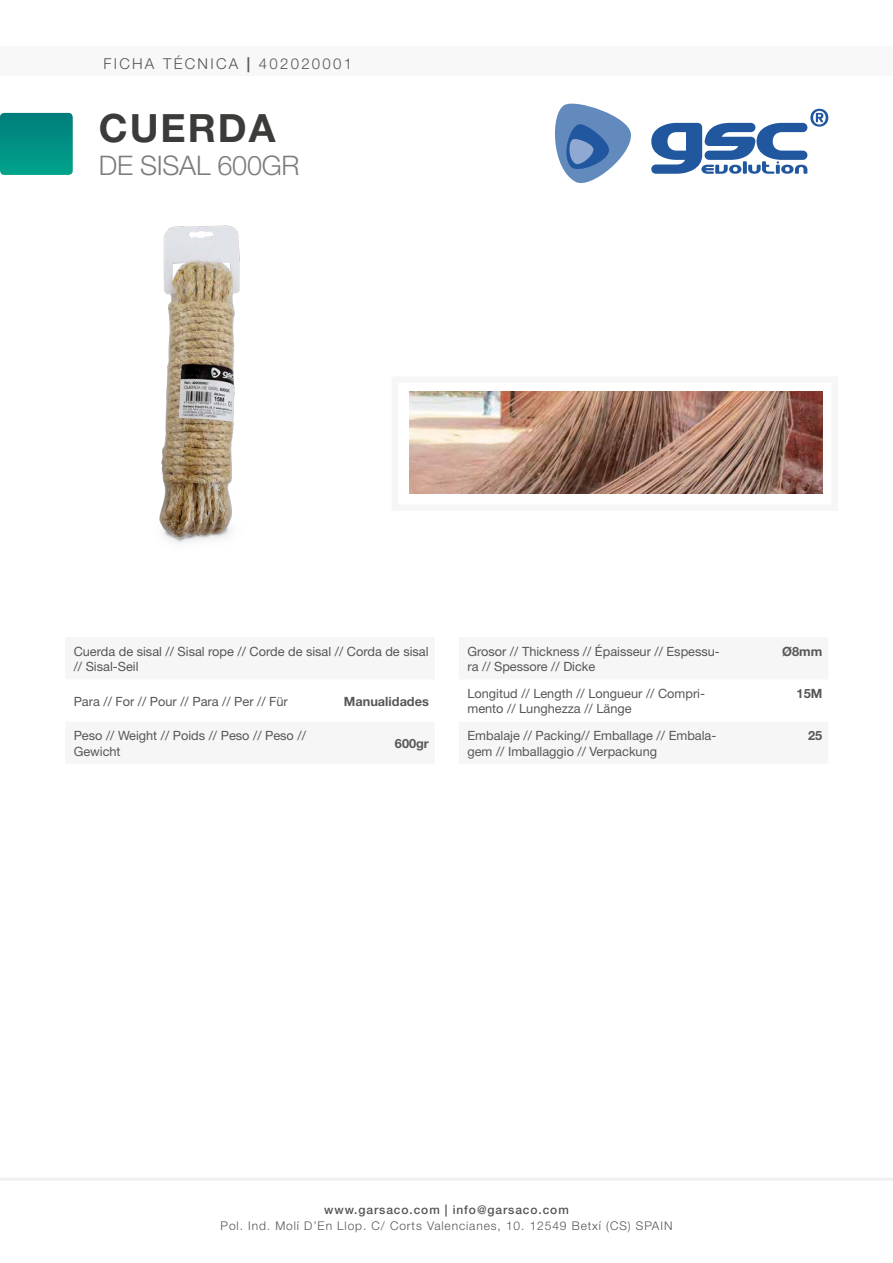
<style>
.page{position:relative;width:893px;height:1263px;background:#fff}
.page>*{position:absolute;margin:0;border:0;box-sizing:border-box;transform-origin:0 0}
.t1{font:700 39px "Helvetica Neue";letter-spacing:.05em;color:#3b3b3a}
.t2{font:300 27px "Helvetica Neue";letter-spacing:-.01em;color:#7c7c7b}
.t3{font:300 15px "Helvetica Neue";letter-spacing:.15em;color:#565555}
.t4{font:12.75px/15.3px "Helvetica Neue";color:#575756}
.t5{font:700 12.75px "Helvetica Neue";color:#575756}
.t6{font:300 12px "Helvetica Neue";letter-spacing:.075em;color:#565555}
.t7{font:500 12px "Helvetica Neue";letter-spacing:.075em;color:#565555}
.s1{font-weight:700}
</style>
<div class="page">
<svg style="left:651px;top:109px;width:177px;height:65px"></svg>
<svg style="left:554px;top:103px;width:77px;height:81px"></svg>
<hr style="left:0;top:1178px;width:893px;height:3px;background:#f0f0f0">
<div style="left:0;top:47px;width:893px;height:29px;background:#f8f8f8"></div>
<svg style="left:0;top:113px;width:73px;height:62px;background:#019084"></svg>
<img style="left:159px;top:225px;width:81px;height:318px">
<img style="left:409px;top:392px;width:413px;height:101px">
<p class="t3" style="left:103px;top:54px;width:250px">FICHA TÉCNICA <span class="s1">|</span> 402020001</p>
<h1 class="t1" style="left:99px;top:104px;width:178px">CUERDA</h1>
<h2 class="t2" style="left:99px;top:149px;width:202px">DE SISAL 600GR</h2>
<p class="t4" style="left:74px;top:643px;width:356px">Cuerda de sisal // Sisal rope // Corde de sisal // Corda de sisal // Sisal-Seil</p>
<p class="t4" style="left:74px;top:693px;width:216px">Para // For // Pour // Para // Per // Für</p>
<p class="t5" style="left:344px;top:693px;width:86px">Manualidades</p>
<p class="t4" style="left:74px;top:728px;width:234px">Peso // Weight // Poids // Peso // Peso //<br>Gewicht</p>
<p class="t5" style="left:395px;top:735px;width:36px">600gr</p>
<p class="t4" style="left:467px;top:643px;width:254px">Grosor // Thickness // Épaisseur // Espessu&shy;ra // Spessore // Dicke</p>
<p class="t5" style="left:782px;top:643px;width:42px">Ø8mm</p>
<p class="t4" style="left:467px;top:685px;width:239px">Longitud // Length // Longueur // Compri&shy;mento // Lunghezza // Länge</p>
<p class="t5" style="left:797px;top:685px;width:27px">15M</p>
<p class="t4" style="left:467px;top:728px;width:250px">Embalaje // Packing// Emballage // Embala&shy;gem // Imballaggio // Verpackung</p>
<p class="t5" style="left:808px;top:728px;width:16px">25</p>
<p class="t7" style="left:324px;top:1202px;width:246px">www.garsaco.com | info@garsaco.com</p>
<p class="t6" style="left:221px;top:1219px;width:453px">Pol. Ind. Molí D’En Llop. C/ Corts Valencianes, 10. 12549 Betxí (CS) SPAIN</p>
</div>
